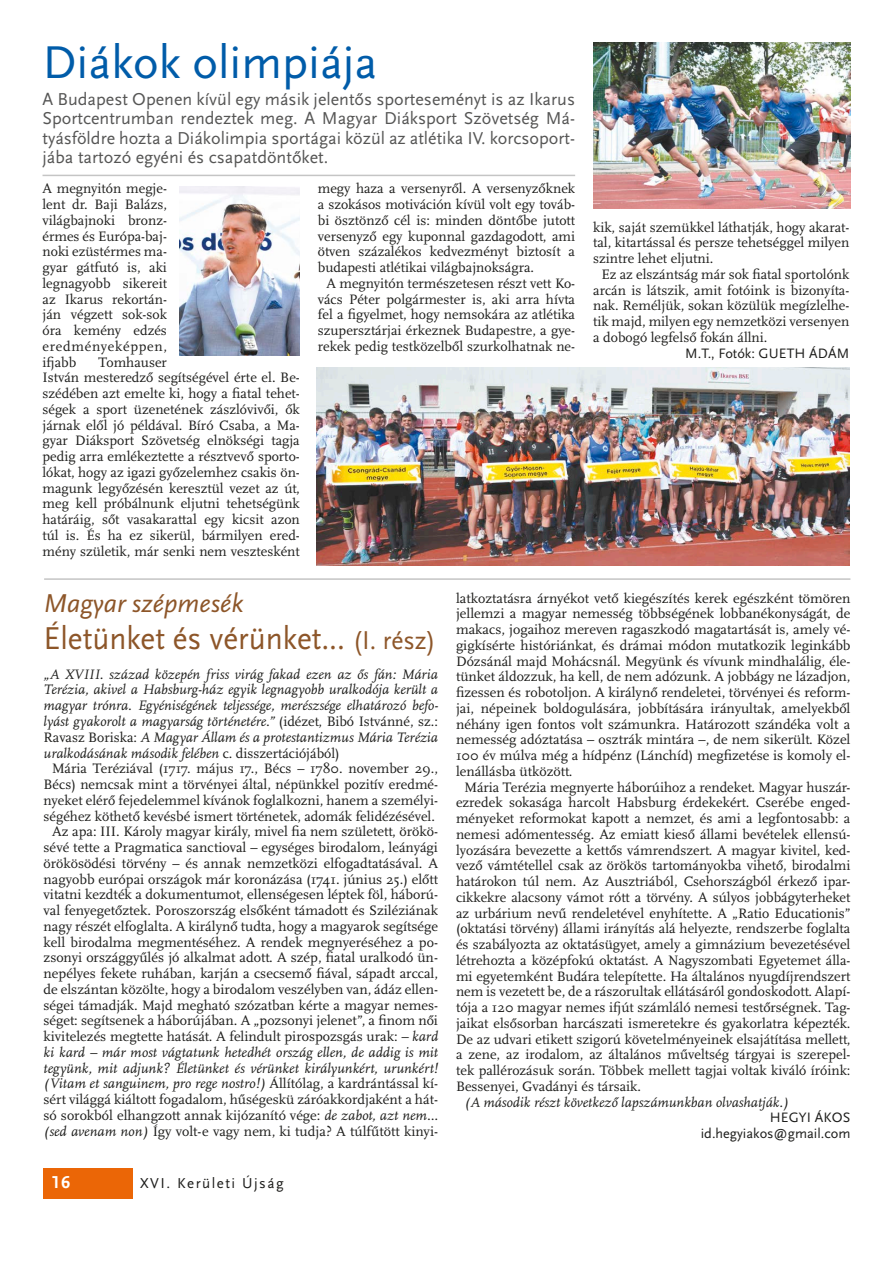
<style>
.page{position:relative;width:893px;height:1263px;background:#fff}
.page>*{position:absolute;margin:0;border:0;box-sizing:border-box;transform-origin:0 0}
.Cím_36{font:48px "Scala Sans Pro";color:#005ca9}
.Szöveg{font:33px "Scala Sans Pro";color:#8d5629;scale:.95 1}
.Szöveg-2{font:italic 27px "Scala Sans Pro";color:#8d5629}
.Lead_13-15{font:18px/19.5px "Scala Sans Pro";color:#565655;text-align:justify}
.t1{font:700 18px "Scala Sans Pro";color:#fff}
.t2{font:15px "Scala Sans Pro";letter-spacing:.1em;color:#1c1c1a}
.Szöveg_Beljebb2p{font:14.25px/15.8px "Scala Pro";color:#1c1c1a;text-align:justify}
.Szöveg-3{font:14.25px/15.8px "Scala Pro";color:#1c1c1a;text-align:justify}
.Szöveg-4{font:italic 14.25px/15.8px "Scala Pro";color:#1c1c1a;text-align:justify}
.Szerző_jobbra{font:14.25px "Scala Sans Pro";letter-spacing:.01em;color:#1c1c1a}
.Szöveg_Beljebb2p-2{font:italic 14.25px "Scala Pro";color:#1c1c1a}
.s1{font-size:27px}
.s2{font-style:normal}
.s3{font-style:italic}
</style>
<div class="page">
<div style="left:44px;top:1168px;width:89px;height:31px;background:#eb6606"></div>
<hr style="left:44px;top:578px;width:806px;height:2px;background:#c5c5c5">
<img style="left:593px;top:43px;width:257px;height:165px">
<img style="left:180px;top:187px;width:120px;height:169px">
<img style="left:317px;top:368px;width:532px;height:198px">
<hr style="left:43px;top:175px;width:532px;height:1px;background:#c5c5c5">
<p class="Cím_36" style="left:43px;top:34px;width:336px">Diákok olimpiája</p>
<p class="Lead_13-15" style="left:43px;top:89px;width:534px">A Budapest Openen kívül egy másik jelentős sporteseményt is az Ikarus Sportcentrumban rendeztek meg. A Magyar Diáksport Szövetség Má&shy;tyásföldre hozta a Diákolimpia sportágai közül az atlétika IV. korcsoport&shy;jába tartozó egyéni és csapatdöntőket.</p>
<p class="Szöveg-3" style="left:43px;top:181px;width:126px">A megnyitón megje&shy;lent dr. Baji Balázs, világbajnoki bronz&shy;érmes és Európa-baj&shy;noki ezüstérmes ma&shy;gyar gátfutó is, aki legnagyobb sikereit az Ikarus rekortán&shy;ján végzett sok-sok óra kemény edzés eredményeképpen, ifjabb</p>
<p class="Szöveg-3" style="left:43px;top:354px;width:259px;text-align:left;text-indent:56px">Tomhauser<br>István mesteredző segítségével érte el. Be&shy;szédében azt emelte ki, hogy a fiatal tehet&shy;ségek a sport üzenetének zászlóvivői, ők járnak elől jó példával. Bíró Csaba, a Ma&shy;gyar Diáksport Szövetség elnökségi tagja pedig arra emlékeztette a résztvevő sporto&shy;lókat, hogy az igazi győzelemhez csakis ön&shy;magunk legyőzésén keresztül vezet az út, meg kell próbálnunk eljutni tehetségünk határáig, sőt vasakarattal egy kicsit azon túl is. És ha ez sikerül, bármilyen ered&shy;mény születik, már senki nem vesztesként</p>
<p class="Szöveg-3" style="left:318px;top:181px;width:259px">megy haza a versenyről. A versenyzőknek a szokásos motiváción kívül volt egy továb&shy;bi ösztönző cél is: minden döntőbe jutott versenyző egy kuponnal gazdagodott, ami ötven százalékos kedvezményt biztosít a budapesti atlétikai világbajnokságra.</p>
<p class="Szöveg_Beljebb2p" style="left:318px;top:276px;width:259px;text-align:center">A megnyitón természetesen részt vett Ko&shy;vács Péter polgármester is, aki arra hívta fel a figyelmet, hogy nemsokára az atlétika szupersztárjai érkeznek Budapestre, a gye&shy;rekek pedig testközelből szurkolhatnak ne-</p>
<p class="Szöveg_Beljebb2p" style="left:593px;top:219px;width:258px">kik, saját szemükkel láthatják, hogy akarat&shy;tal, kitartással és persze tehetséggel milyen szintre lehet eljutni.</p>
<p class="Szöveg_Beljebb2p" style="left:593px;top:267px;width:258px;text-indent:9px">Ez az elszántság már sok fiatal sportolónk arcán is látszik, amit fotóink is bizonyíta&shy;nak. Reméljük, sokan közülük megízlelhe&shy;tik majd, milyen egy nemzetközi versenyen a dobogó legfelső fokán állni.</p>
<p class="Szerző_jobbra" style="left:685px;top:345px;width:166px">M.T., Fotók: GUETH ÁDÁM</p>
<p class="Szöveg-2" style="left:44px;top:587px;width:201px">Magyar szépmesék</p>
<p class="Szöveg" style="left:44px;top:619px;width:414px">Életünket és vérünket... <span class="s1">(I. rész)</span></p>
<p class="Szöveg-4" style="left:44px;top:666px;width:396px">„A XVIII. század közepén friss virág fakad ezen az ős fán: Mária Terézia, akivel a Habsburg-ház egyik legnagyobb uralkodója került a magyar trónra. Egyéniségének teljessége, merészsége elhatározó befo&shy;lyást gyakorolt a magyarság történetére.” <span class="s2">(idézet, Bibó Istvánné, sz.:<br>Ravasz Boriska:</span> A Magyar Állam és a protestantizmus Mária Terézia uralkodásának második felében <span class="s2">c. disszertációjából)</span></p>
<p class="Szöveg_Beljebb2p" style="left:44px;top:761px;width:396px;text-align:center">Mária Teréziával (1717. május 17., Bécs – 1780. november 29., Bécs) nemcsak mint a törvényei által, népünkkel pozitív eredmé&shy;nyeket elérő fejedelemmel kívánok foglalkozni, hanem a személyi&shy;ségéhez köthető kevésbé ismert történetek, adomák felidézésével.</p>
<p class="Szöveg_Beljebb2p" style="left:44px;top:824px;width:396px;text-align:center">Az apa: III. Károly magyar király, mivel fia nem született, örökö&shy;sévé tette a Pragmatica sanctioval – egységes birodalom, leányági örökösödési törvény – és annak nemzetközi elfogadtatásával. A nagyobb európai országok már koronázása (1741. június 25.) előtt vitatni kezdték a dokumentumot, ellenségesen léptek föl, háború&shy;val fenyegetőztek. Poroszország elsőként támadott és Sziléziának nagy részét elfoglalta. A királynő tudta, hogy a magyarok segítsége kell birodalma megmentéséhez. A rendek megnyeréséhez a po&shy;zsonyi országgyűlés jó alkalmat adott. A szép, fiatal uralkodó ün&shy;nepélyes fekete ruhában, karján a csecsemő fiával, sápadt arccal, de elszántan közölte, hogy a birodalom veszélyben van, ádáz ellen&shy;ségei támadják. Majd megható szózatban kérte a magyar nemes&shy;séget: segítsenek a háborújában. A „pozsonyi jelenet”, a finom női kivitelezés megtette hatását. A felindult pirospozsgás urak: <span class="s3">– kard ki kard – már most vágtatunk hetedhét ország ellen, de addig is mit tegyünk, mit adjunk? Életünket és vérünket királyunkért, urunkért! (Vitam et sanguinem, pro rege nostro!)</span> Állítólag, a kardrántással kí&shy;sért világgá kiáltott fogadalom, hűségeskü záróakkordjaként a hát&shy;só sorokból elhangzott annak kijózanító vége: <span class="s3">de zabot, azt nem… (sed avenam non)</span> Így volt-e vagy nem, ki tudja? A túlfűtött kinyi-</p>
<p class="t1" style="left:52px;top:1172px;width:20px">16</p>
<p class="t2" style="left:140px;top:1174px;width:145px">XVI. Kerületi Újság</p>
<p class="Szöveg_Beljebb2p" style="left:456px;top:590px;width:396px">latkoztatásra árnyékot vető kiegészítés kerek egészként tömören jellemzi a magyar nemesség többségének lobbanékonyságát, de makacs, jogaihoz mereven ragaszkodó magatartását is, amely vé&shy;gigkísérte históriánkat, és drámai módon mutatkozik leginkább Dózsánál majd Mohácsnál. Megyünk és vívunk mindhalálig, éle&shy;tünket áldozzuk, ha kell, de nem adózunk. A jobbágy ne lázadjon, fizessen és robotoljon. A királynő rendeletei, törvényei és reform&shy;jai, népeinek boldogulására, jobbítására irányultak, amelyekből néhány igen fontos volt számunkra. Határozott szándéka volt a nemesség adóztatása – osztrák mintára –, de nem sikerült. Közel 100 év múlva még a hídpénz (Lánchíd) megfizetése is komoly el&shy;lenállásba ütközött.</p>
<p class="Szöveg_Beljebb2p" style="left:456px;top:779px;width:396px;text-indent:9px">Mária Terézia megnyerte háborúihoz a rendeket. Magyar huszár&shy;ezredek sokasága harcolt Habsburg érdekekért. Cserébe enged&shy;ményeket reformokat kapott a nemzet, és ami a legfontosabb: a nemesi adómentesség. Az emiatt kieső állami bevételek ellensú&shy;lyozására bevezette a kettős vámrendszert. A magyar kivitel, ked&shy;vező vámtétellel csak az örökös tartományokba vihető, birodalmi határokon túl nem. Az Ausztriából, Csehországból érkező ipar&shy;cikkekre alacsony vámot rótt a törvény. A súlyos jobbágyterheket az urbárium nevű rendeletével enyhítette. A „Ratio Educationis” (oktatási törvény) állami irányítás alá helyezte, rendszerbe foglalta és szabályozta az oktatásügyet, amely a gimnázium bevezetésével létrehozta a középfokú oktatást. A Nagyszombati Egyetemet álla&shy;mi egyetemként Budára telepítette. Ha általános nyugdíjrendszert nem is vezetett be, de a rászorultak ellátásáról gondoskodott. Alapí&shy;tója a 120 magyar nemes ifjút számláló nemesi testőrségnek. Tag&shy;jaikat elsősorban harcászati ismeretekre és gyakorlatra képezték.<br>De az udvari etikett szigorú követelményeinek elsajátítása mellett, a zene, az irodalom, az általános műveltség tárgyai is szerepel&shy;tek pallérozásuk során. Többek mellett tagjai voltak kiváló íróink:<br>Bessenyei, Gvadányi és társaik.</p>
<p class="Szöveg_Beljebb2p-2" style="left:464px;top:1094px;width:326px">(A második részt következő lapszámunkban olvashatják.)</p>
<p class="Szerző_jobbra" style="left:770px;top:1109px;width:82px">HEGYI ÁKOS</p>
<p class="Szerző_jobbra" style="left:701px;top:1125px;width:151px">id.hegyiakos@gmail.com</p>
</div>
